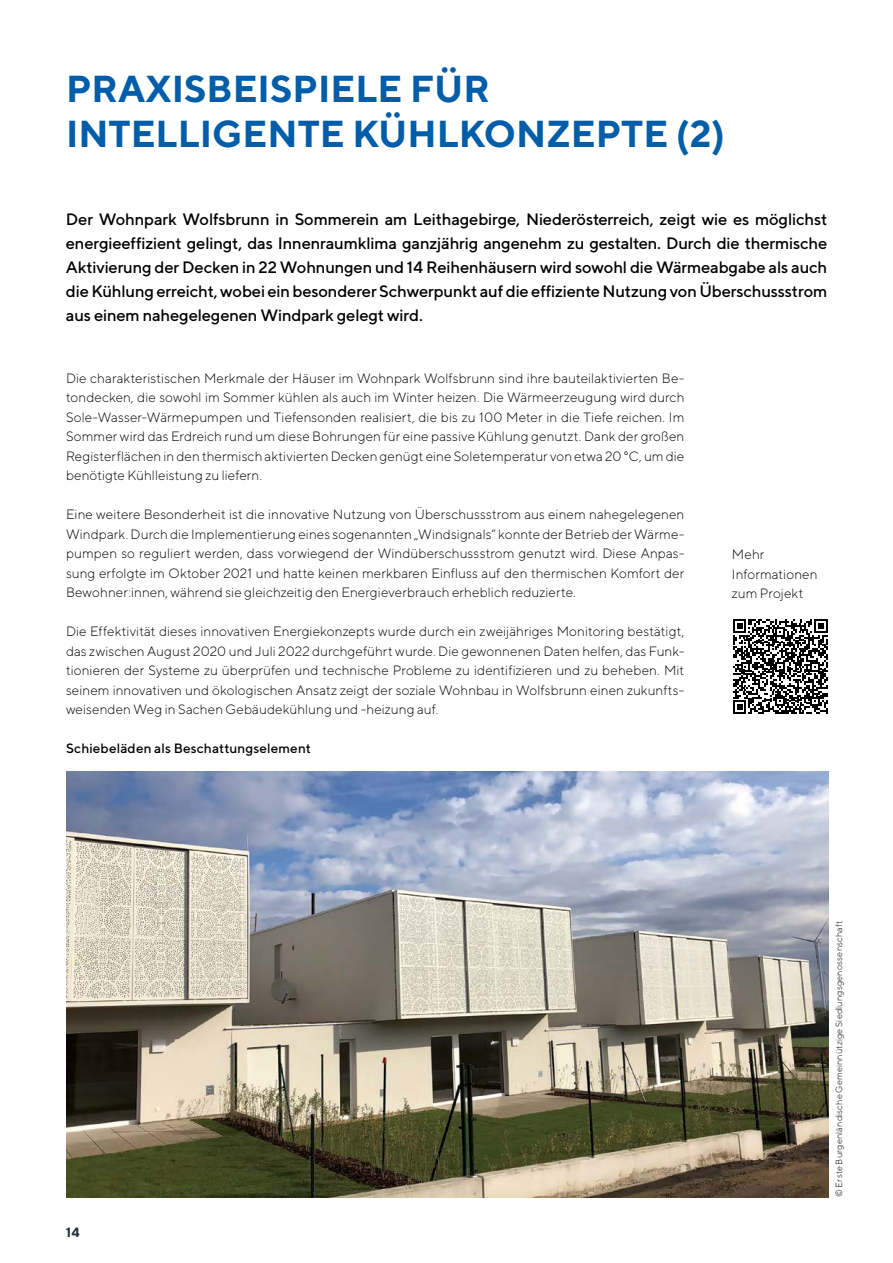
<style>
.page{position:relative;width:893px;height:1263px;background:#fff}
.page>*{position:absolute;margin:0;border:0;box-sizing:border-box;transform-origin:0 0}
.t1{font:700 37.5px/45px "TT Norms";color:#005da9}
.t2{font:500 16.5px/24px "TT Norms";letter-spacing:-.01em;color:#000;text-align:justify}
.t3{font:300 13.5px/19.5px "TT Norms";letter-spacing:.005em;color:#000;text-align:justify}
.t4{font:500 13.5px "TT Norms";letter-spacing:.01em;color:#000}
.t5{font:700 13.5px "TT Norms";color:#25303b}
.t6{font:300 9px "TT Norms";letter-spacing:.02em;color:#000}
</style>
<div class="page">
<img style="left:66px;top:771px;width:762px;height:426px">
<svg style="left:733px;top:619px;width:95px;height:95px"></svg>
<h1 class="t1" style="left:66px;top:65px;width:661px">PRAXISBEISPIELE FÜR<br>INTELLIGENTE KÜHLKONZEPTE (2)</h1>
<p class="t2" style="left:66px;top:207px;width:763px">Der Wohnpark Wolfsbrunn in Sommerein am Leithagebirge, Niederösterreich, zeigt wie es möglichst energieeffizient gelingt, das Innenraumklima ganzjährig angenehm zu gestalten. Durch die thermische Aktivierung der Decken in 22 Wohnungen und 14 Reihenhäusern wird sowohl die Wärmeabgabe als auch die Kühlung erreicht, wobei ein besonderer Schwerpunkt auf die effiziente Nutzung von Überschussstrom aus einem nahegelegenen Windpark gelegt wird.</p>
<p class="t3" style="left:66px;top:368px;width:620px">Die charakteristischen Merkmale der Häuser im Wohnpark Wolfsbrunn sind ihre bauteilaktivierten Be&shy;tondecken, die sowohl im Sommer kühlen als auch im Winter heizen. Die Wärmeerzeugung wird durch Sole-Wasser-Wärmepumpen und Tiefensonden realisiert, die bis zu 100 Meter in die Tiefe reichen. Im Sommer wird das Erdreich rund um diese Bohrungen für eine passive Kühlung genutzt. Dank der großen Registerflächen in den thermisch aktivierten Decken genügt eine Soletemperatur von etwa 20 °C, um die benötigte Kühlleistung zu liefern.</p>
<p class="t3" style="left:66px;top:505px;width:620px">Eine weitere Besonderheit ist die innovative Nutzung von Überschussstrom aus einem nahegelegenen Windpark. Durch die Implementierung eines sogenannten „Windsignals“ konnte der Betrieb der Wärme&shy;pumpen so reguliert werden, dass vorwiegend der Windüberschussstrom genutzt wird. Diese Anpas&shy;sung erfolgte im Oktober 2021 und hatte keinen merkbaren Einfluss auf den thermischen Komfort der Bewohner:innen, während sie gleichzeitig den Energieverbrauch erheblich reduzierte.</p>
<p class="t3" style="left:66px;top:622px;width:620px">Die Effektivität dieses innovativen Energiekonzepts wurde durch ein zweijähriges Monitoring bestätigt, das zwischen August 2020 und Juli 2022 durchgeführt wurde. Die gewonnenen Daten helfen, das Funk&shy;tionieren der Systeme zu überprüfen und technische Probleme zu identifizieren und zu beheben. Mit seinem innovativen und ökologischen Ansatz zeigt der soziale Wohnbau in Wolfsbrunn einen zukunfts&shy;weisenden Weg in Sachen Gebäudekühlung und -heizung auf.</p>
<p class="t4" style="left:66px;top:740px;width:246px">Schiebeläden als Beschattungselement</p>
<p class="t3" style="left:732px;top:544px;width:87px;text-align:left">Mehr<br>Informationen zum Projekt</p>
<p class="t5" style="left:66px;top:1224px;width:15px">14</p>
<p class="t6" style="left:833px;top:1197px;width:278px;rotate:-90deg">© Erste Burgenländische Gemeinnützige Siedlungsgenossenschaft</p>
</div>
